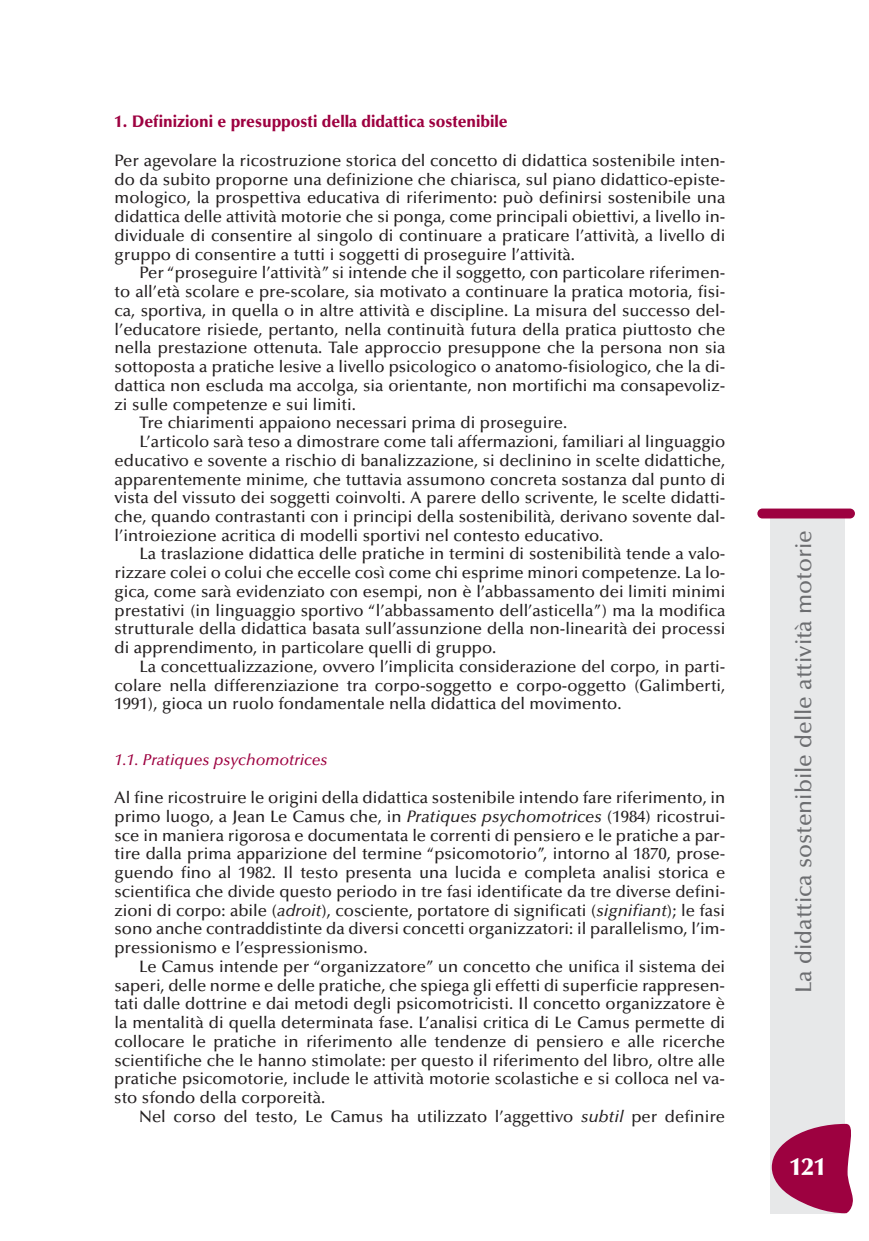
<style>
.page{position:relative;width:869px;height:1241px;background:#fff}
.page>*{position:absolute;margin:0;border:0;box-sizing:border-box;transform-origin:0 0}
.t1{font:900 24.5px "Optima";color:#fff}
.t2{font:500 22.75px "Optima";color:#6c6d70}
.t3{font:500 16.62px/18.7px "Optima";color:#231f20;text-align:justify}
.t4{font:900 16.62px "Optima";color:#9d0140;scale:.95 1}
.t5{font:italic 500 15.75px "Optima";color:#9d0140}
.s1{font-style:italic}
</style>
<div class="page">
<div style="left:770px;top:516px;width:74px;height:697px;background:#e7e8e9"></div>
<div style="left:757px;top:508px;width:97px;height:10px;background:#9d0140;border-radius:5px"></div>
<svg style="left:771px;top:1123px;width:82px;height:89px"></svg>
<p class="t4" style="left:115px;top:114px;width:415px">1. Definizioni e presupposti della didattica sostenibile</p>
<p class="t3" style="left:115px;top:152px;width:612px">Per agevolare la ricostruzione storica del concetto di didattica sostenibile inten&shy;do da subito proporne una definizione che chiarisca, sul piano didattico-episte&shy;mologico, la prospettiva educativa di riferimento: può definirsi sostenibile una didattica delle attività motorie che si ponga, come principali obiettivi, a livello in&shy;dividuale di consentire al singolo di continuare a praticare l’attività, a livello di gruppo di consentire a tutti i soggetti di proseguire l’attività.</p>
<p class="t3" style="left:139px;top:265px;width:587px">Per “proseguire l’attività” si intende che il soggetto, con particolare riferimen-</p>
<p class="t3" style="left:115px;top:284px;width:612px">to all’età scolare e pre-scolare, sia motivato a continuare la pratica motoria, fisi-</p>
<p class="t3" style="left:115px;top:302px;width:612px">ca, sportiva, in quella o in altre attività e discipline. La misura del successo del-</p>
<p class="t3" style="left:115px;top:321px;width:612px">l’educatore risiede, pertanto, nella continuità futura della pratica piuttosto che</p>
<p class="t3" style="left:115px;top:340px;width:612px">nella prestazione ottenuta. Tale approccio presuppone che la persona non sia</p>
<p class="t3" style="left:115px;top:358px;width:612px">sottoposta a pratiche lesive a livello psicologico o anatomo-fisiologico, che la di-</p>
<p class="t3" style="left:115px;top:377px;width:612px">dattica non escluda ma accolga, sia orientante, non mortifichi ma consapevoliz-</p>
<p class="t3" style="left:115px;top:396px;width:243px">zi sulle competenze e sui limiti.</p>
<p class="t3" style="left:139px;top:415px;width:429px">Tre chiarimenti appaiono necessari prima di proseguire.</p>
<p class="t3" style="left:139px;top:433px;width:587px">L’articolo sarà teso a dimostrare come tali affermazioni, familiari al linguaggio</p>
<p class="t3" style="left:115px;top:452px;width:612px">educativo e sovente a rischio di banalizzazione, si declinino in scelte didattiche,</p>
<p class="t3" style="left:115px;top:471px;width:612px">apparentemente minime, che tuttavia assumono concreta sostanza dal punto di</p>
<p class="t3" style="left:115px;top:490px;width:612px">vista del vissuto dei soggetti coinvolti. A parere dello scrivente, le scelte didatti-</p>
<p class="t3" style="left:114px;top:508px;width:612px">che, quando contrastanti con i principi della sostenibilità, derivano sovente dal-</p>
<p class="t3" style="left:114px;top:527px;width:490px">l’introiezione acritica di modelli sportivi nel contesto educativo.</p>
<p class="t3" style="left:139px;top:546px;width:587px">La traslazione didattica delle pratiche in termini di sostenibilità tende a valo-</p>
<p class="t3" style="left:114px;top:565px;width:612px">rizzare colei o colui che eccelle così come chi esprime minori competenze. La lo-</p>
<p class="t3" style="left:114px;top:583px;width:612px">gica, come sarà evidenziato con esempi, non è l’abbassamento dei limiti minimi</p>
<p class="t3" style="left:114px;top:602px;width:612px">prestativi (in linguaggio sportivo “l’abbassamento dell’asticella”) ma la modifica</p>
<p class="t3" style="left:114px;top:621px;width:612px">strutturale della didattica basata sull’assunzione della non-linearità dei processi</p>
<p class="t3" style="left:114px;top:640px;width:383px">di apprendimento, in particolare quelli di gruppo.</p>
<p class="t3" style="left:139px;top:658px;width:587px">La concettualizzazione, ovvero l’implicita considerazione del corpo, in parti-</p>
<p class="t3" style="left:114px;top:677px;width:612px">colare nella differenziazione tra corpo-soggetto e corpo-oggetto (Galimberti,</p>
<p class="t3" style="left:114px;top:696px;width:508px">1991), gioca un ruolo fondamentale nella didattica del movimento.</p>
<p class="t5" style="left:115px;top:753px;width:214px">1.1. Pratiques psychomotrices</p>
<p class="t3" style="left:114px;top:789px;width:612px">Al fine ricostruire le origini della didattica sostenibile intendo fare riferimento, in primo luogo, a Jean Le Camus che, in <span class="s1">Pratiques psychomotrices</span> (1984) ricostrui&shy;sce in maniera rigorosa e documentata le correnti di pensiero e le pratiche a par&shy;tire dalla prima apparizione del termine “psicomotorio”, intorno al 1870, prose&shy;guendo fino al 1982. Il testo presenta una lucida e completa analisi storica e scientifica che divide questo periodo in tre fasi identificate da tre diverse defini&shy;zioni di corpo: abile (<span class="s1">adroit</span>), cosciente, portatore di significati (<span class="s1">signifiant</span>); le fasi sono anche contraddistinte da diversi concetti organizzatori: il parallelismo, l’im&shy;pressionismo e l’espressionismo.</p>
<p class="t3" style="left:114px;top:958px;width:612px;text-indent:25px">Le Camus intende per “organizzatore” un concetto che unifica il sistema dei saperi, delle norme e delle pratiche, che spiega gli effetti di superficie rappresen&shy;tati dalle dottrine e dai metodi degli psicomotricisti. Il concetto organizzatore è la mentalità di quella determinata fase. L’analisi critica di Le Camus permette di collocare le pratiche in riferimento alle tendenze di pensiero e alle ricerche scientifiche che le hanno stimolate: per questo il riferimento del libro, oltre alle pratiche psicomotorie, include le attività motorie scolastiche e si colloca nel va&shy;sto sfondo della corporeità.</p>
<p class="t3" style="left:139px;top:1108px;width:587px">Nel corso del testo, Le Camus ha utilizzato l’aggettivo <span class="s1">subtil</span> per definire</p>
<h2 class="t2" style="left:794px;top:992px;width:464px;rotate:-90deg">La didattica sostenibile delle attività motorie</h2>
<h1 class="t1" style="left:789px;top:1156px;width:38px">121</h1>
</div>
